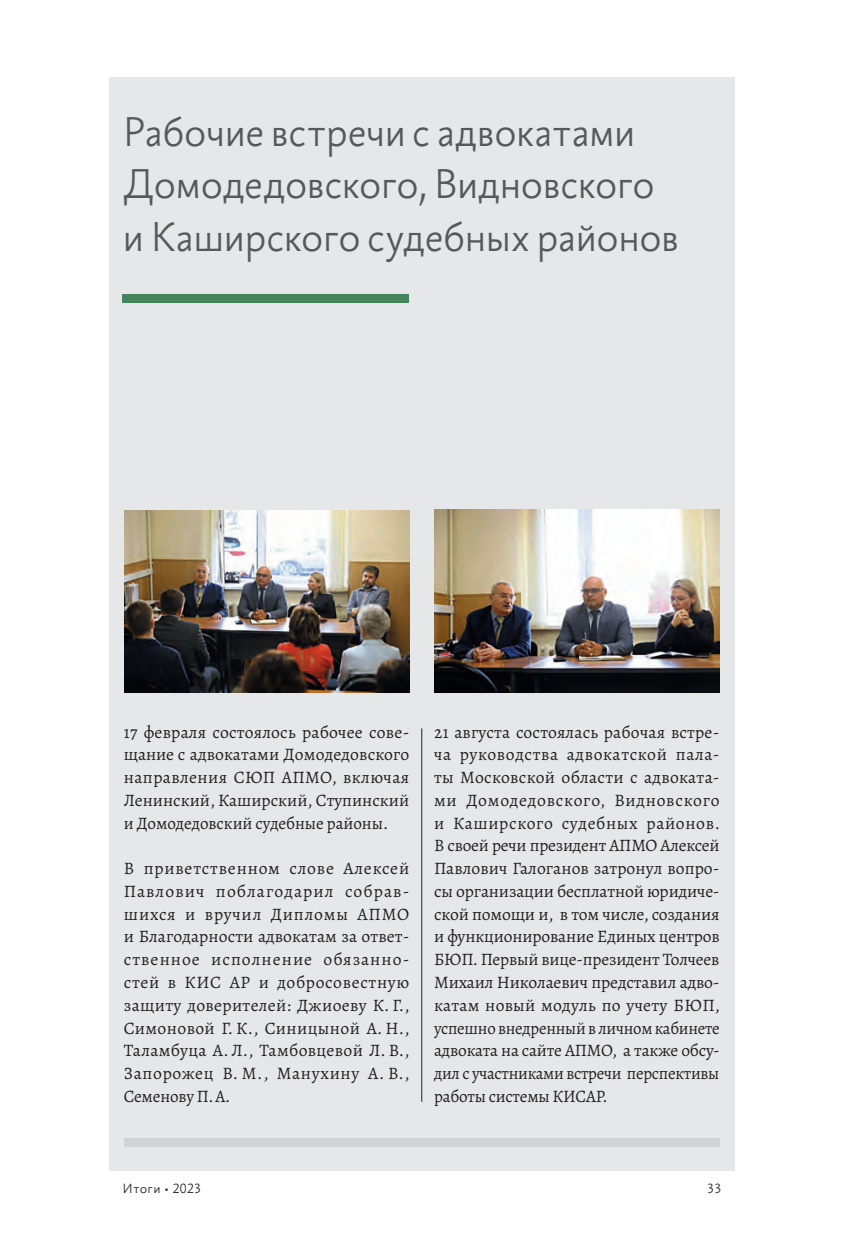
<style>
.page{position:relative;width:844px;height:1241px;background:#fff}
.page>*{position:absolute;margin:0;border:0;box-sizing:border-box;transform-origin:0 0}
.t1{font:300 43.75px/52.5px "Bureausans";letter-spacing:-.025em;color:#57585a}
.t2{font:17.5px/22.8px "Alegreya";letter-spacing:-.005em;color:#231f20;text-align:justify}
.t3{font:300 14px "Bureausans";letter-spacing:.015em;color:#231f20}
</style>
<div class="page">
<div style="left:109px;top:77px;width:625px;height:1093px;background:#e6e7e9"></div>
<div style="left:124px;top:1137px;width:595px;height:9px;background:#d1d2d4"></div>
<div style="left:123px;top:294px;width:286px;height:9px;background:#43845d"></div>
<img style="left:434px;top:510px;width:285px;height:182px">
<img style="left:124px;top:510px;width:285px;height:182px">
<hr style="left:421px;top:728px;width:1px;height:373px;background:#231f20">
<h1 class="t1" style="left:123px;top:107px;width:558px">Рабочие встречи с адвокатами<br>Домодедовского, Видновского и Каширского судебных районов</h1>
<p class="t2" style="left:124px;top:720px;width:287px">17 февраля состоялось рабочее сове&shy;щание с адвокатами Домодедовского направления СЮП АПМО, включая Ленинский, Каширский, Ступинский и Домодедовский судебные районы.</p>
<p class="t2" style="left:124px;top:856px;width:287px">В приветственном слове Алексей Павлович поблагодарил собрав&shy;шихся и вручил Дипломы АПМО и Благодарности адвокатам за ответ&shy;ственное исполнение обязанно&shy;стей в КИС АР и добросовестную защиту доверителей: Джиоеву К. Г., Симоновой Г. К., Синицыной А. Н., Таламбуца А. Л., Тамбовцевой Л. В., Запорожец В. М., Манухину А. В., Семенову П. А.</p>
<p class="t2" style="left:434px;top:720px;width:287px">21 августа состоялась рабочая встре&shy;ча руководства адвокатской пала&shy;ты Московской области с адвоката&shy;ми Домодедовского, Видновского и Каширского судебных районов.<br>В своей речи президент АПМО Алексей Павлович Галоганов затронул вопро&shy;сы организации бесплатной юридиче&shy;ской помощи и, в том числе, создания и функционирование Единых центров БЮП. Первый вице-президент Толчеев Михаил Николаевич представил адво&shy;катам новый модуль по учету БЮП, успешно внедренный в личном кабинете адвоката на сайте АПМО, а также обсу&shy;дил с участниками встречи перспективы работы системы КИСАР.</p>
<p class="t3" style="left:123px;top:1179px;width:80px">Итоги • 2023</p>
<p class="t3" style="left:707px;top:1179px;width:16px">33</p>
</div>
